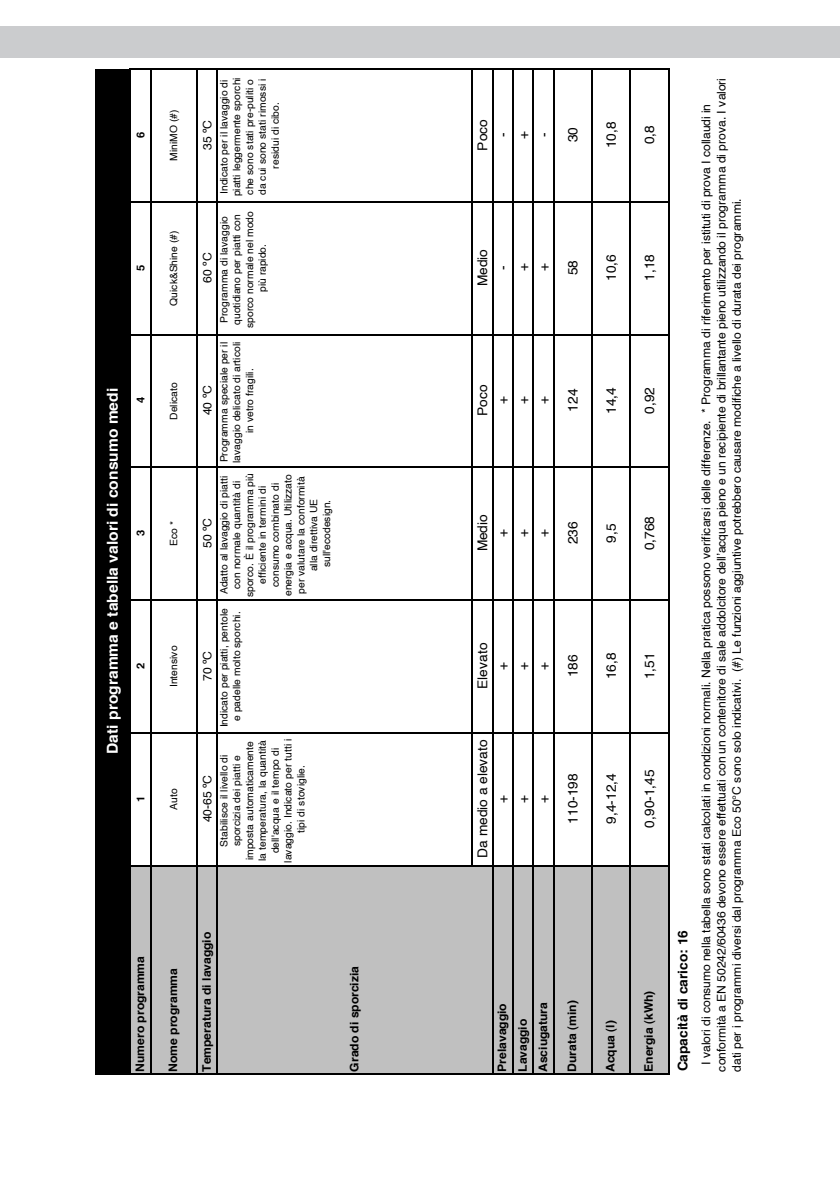
<style>
.page{position:relative;width:840px;height:1191px;background:#fff}
.page>*{position:absolute;margin:0;border:0;box-sizing:border-box;transform-origin:0 0}
.t1{font:700 15px "Helvetica";letter-spacing:.005em;color:#fff}
.t2{font:13.2px "Helvetica";letter-spacing:-.005em;color:#000}
.t3{font:700 13.2px "Helvetica";letter-spacing:-.005em;color:#000}
.t4{font:11.8px/15.2px "Helvetica";letter-spacing:-.01em;color:#000}
.t5{font:700 11.8px/20.4px "Helvetica";letter-spacing:-.005em;color:#000}
.t6{font:700 10.8px "Helvetica";color:#000}
.t7{font:10px/12.8px "Helvetica";color:#000;text-align:center}
</style>
<div class="page">
<div style="left:97px;top:69px;width:33px;height:1004px;background:#000"></div>
<div style="left:130px;top:865px;width:21px;height:208px;background:#c0c0c0"></div>
<div style="left:151px;top:865px;width:517px;height:208px;background:#c0c0c0"></div>
<div style="left:668px;top:69px;width:30px;height:1004px;background:linear-gradient(to right,#fff,#fff)"></div>
<hr style="left:95px;top:1073px;width:574px;height:2px;background:#000">
<hr style="left:131px;top:865px;width:538px;height:1px;background:#000">
<hr style="left:131px;top:732px;width:538px;height:1px;background:#000">
<hr style="left:131px;top:599px;width:538px;height:2px;background:#000">
<hr style="left:131px;top:466px;width:538px;height:2px;background:#000">
<hr style="left:131px;top:334px;width:538px;height:1px;background:#000">
<hr style="left:131px;top:201px;width:538px;height:2px;background:#000">
<hr style="left:131px;top:68px;width:538px;height:2px;background:#000">
<hr style="left:95px;top:69px;width:2px;height:1004px;background:#000">
<hr style="left:129px;top:68px;width:2px;height:1005px;background:#000">
<hr style="left:150px;top:68px;width:1px;height:1005px;background:#000">
<hr style="left:196px;top:68px;width:2px;height:1005px;background:#000">
<hr style="left:216px;top:68px;width:2px;height:1005px;background:#000">
<hr style="left:471px;top:68px;width:2px;height:797px;background:#000">
<hr style="left:491px;top:68px;width:2px;height:1005px;background:#000">
<hr style="left:512px;top:68px;width:1px;height:1005px;background:#000">
<hr style="left:532px;top:68px;width:2px;height:1005px;background:#000">
<hr style="left:552px;top:68px;width:2px;height:1005px;background:#000">
<hr style="left:591px;top:68px;width:1px;height:1005px;background:#000">
<hr style="left:629px;top:68px;width:2px;height:1005px;background:#000">
<hr style="left:667px;top:68px;width:2px;height:1005px;background:#000">
<div style="left:0;top:26px;width:839px;height:32px;background:#cbccce"></div>
<p class="t6" style="left:134px;top:138px;width:8px;rotate:-90deg">6</p>
<p class="t6" style="left:134px;top:270px;width:8px;rotate:-90deg">5</p>
<p class="t1" style="left:103px;top:754px;width:367px;rotate:-90deg">Dati programma e tabella valori di consumo medi</p>
<p class="t6" style="left:134px;top:403px;width:8px;rotate:-90deg">4</p>
<p class="t6" style="left:134px;top:536px;width:8px;rotate:-90deg">3</p>
<p class="t6" style="left:134px;top:669px;width:8px;rotate:-90deg">2</p>
<p class="t6" style="left:134px;top:801px;width:8px;rotate:-90deg">1</p>
<p class="t7" style="left:167px;top:161px;width:52px;rotate:-90deg">MiniMO (#)</p>
<p class="t7" style="left:167px;top:306px;width:77px;rotate:-90deg">Quick&amp;Shine (#)</p>
<p class="t7" style="left:167px;top:419px;width:39px;rotate:-90deg">Delicato</p>
<p class="t7" style="left:167px;top:546px;width:26px;rotate:-90deg">Eco *</p>
<p class="t7" style="left:167px;top:687px;width:43px;rotate:-90deg">Intensivo</p>
<p class="t7" style="left:167px;top:810px;width:23px;rotate:-90deg">Auto</p>
<p class="t4" style="left:199px;top:150px;width:31px;rotate:-90deg">35 ºC</p>
<p class="t4" style="left:199px;top:282px;width:31px;rotate:-90deg">60 ºC</p>
<p class="t4" style="left:199px;top:415px;width:31px;rotate:-90deg">40 ºC</p>
<p class="t4" style="left:199px;top:548px;width:31px;rotate:-90deg">50 ºC</p>
<p class="t4" style="left:199px;top:680px;width:31px;rotate:-90deg">70 ºC</p>
<p class="t4" style="left:199px;top:822px;width:49px;rotate:-90deg">40-65 ºC</p>
<p class="t7" style="left:217px;top:196px;width:120px;rotate:-90deg">Indicato per il lavaggio di piatti leggermente sporchi che sono stati pre-puliti o da cui sono stati rimossi i residui di cibo.</p>
<p class="t7" style="left:217px;top:328px;width:119px;rotate:-90deg">Programma di lavaggio quotidiano per piatti con sporco normale nel modo più rapido.</p>
<p class="t7" style="left:217px;top:463px;width:123px;rotate:-90deg">Programma speciale per il lavaggio delicato di articoli in vetro fragili.</p>
<p class="t7" style="left:217px;top:597px;width:126px;rotate:-90deg">Adatto al lavaggio di piatti con normale quantità di sporco. È il programma più efficiente in termini di consumo combinato di energia e acqua. Utilizzato per valutare la conformità alla direttiva UE sull'ecodesign.</p>
<p class="t7" style="left:217px;top:727px;width:120px;rotate:-90deg">Indicato per piatti, pentole e padelle molto sporchi.</p>
<p class="t7" style="left:217px;top:862px;width:125px;rotate:-90deg">Stabilisce il livello di sporcizia dei piatti e imposta automaticamente la temperatura, la quantità dell'acqua e il tempo di lavaggio. Indicato per tutti i tipi di stoviglie.</p>
<p class="t5" style="left:129px;top:1071px;width:117px;rotate:-90deg">Numero programma</p>
<p class="t5" style="left:162px;top:1071px;width:105px;rotate:-90deg">Nome programma</p>
<p class="t5" style="left:196px;top:1071px;width:141px;rotate:-90deg">Temperatura di lavaggio</p>
<p class="t5" style="left:343px;top:1071px;width:107px;rotate:-90deg">Grado di sporcizia</p>
<p class="t2" style="left:474px;top:150px;width:33px;rotate:-90deg">Poco</p>
<p class="t2" style="left:494px;top:137px;width:6px;rotate:-90deg">-</p>
<p class="t2" style="left:515px;top:139px;width:10px;rotate:-90deg">+</p>
<p class="t2" style="left:535px;top:137px;width:6px;rotate:-90deg">-</p>
<p class="t2" style="left:564px;top:142px;width:17px;rotate:-90deg">30</p>
<p class="t2" style="left:474px;top:286px;width:38px;rotate:-90deg">Medio</p>
<p class="t2" style="left:494px;top:270px;width:6px;rotate:-90deg">-</p>
<p class="t2" style="left:515px;top:271px;width:10px;rotate:-90deg">+</p>
<p class="t2" style="left:535px;top:271px;width:10px;rotate:-90deg">+</p>
<p class="t2" style="left:564px;top:275px;width:17px;rotate:-90deg">58</p>
<p class="t2" style="left:474px;top:416px;width:33px;rotate:-90deg">Poco</p>
<p class="t2" style="left:494px;top:404px;width:10px;rotate:-90deg">+</p>
<p class="t2" style="left:515px;top:404px;width:10px;rotate:-90deg">+</p>
<p class="t2" style="left:535px;top:404px;width:10px;rotate:-90deg">+</p>
<p class="t2" style="left:564px;top:411px;width:24px;rotate:-90deg">124</p>
<p class="t2" style="left:474px;top:551px;width:38px;rotate:-90deg">Medio</p>
<p class="t2" style="left:494px;top:537px;width:10px;rotate:-90deg">+</p>
<p class="t2" style="left:515px;top:537px;width:10px;rotate:-90deg">+</p>
<p class="t2" style="left:535px;top:537px;width:10px;rotate:-90deg">+</p>
<p class="t2" style="left:564px;top:544px;width:24px;rotate:-90deg">236</p>
<p class="t2" style="left:474px;top:689px;width:47px;rotate:-90deg">Elevato</p>
<p class="t2" style="left:494px;top:669px;width:10px;rotate:-90deg">+</p>
<p class="t2" style="left:515px;top:669px;width:10px;rotate:-90deg">+</p>
<p class="t2" style="left:535px;top:669px;width:10px;rotate:-90deg">+</p>
<p class="t2" style="left:564px;top:677px;width:24px;rotate:-90deg">186</p>
<p class="t2" style="left:474px;top:857px;width:119px;rotate:-90deg">Da medio a elevato</p>
<p class="t2" style="left:494px;top:802px;width:10px;rotate:-90deg">+</p>
<p class="t2" style="left:515px;top:802px;width:10px;rotate:-90deg">+</p>
<p class="t2" style="left:535px;top:802px;width:10px;rotate:-90deg">+</p>
<p class="t2" style="left:564px;top:823px;width:52px;rotate:-90deg">110-198</p>
<p class="t5" style="left:491px;top:1071px;width:71px;rotate:-90deg">Prelavaggio<br>Lavaggio<br>Asciugatura</p>
<p class="t5" style="left:561px;top:1071px;width:73px;rotate:-90deg">Durata (min)</p>
<p class="t2" style="left:602px;top:148px;width:28px;rotate:-90deg">10,8</p>
<p class="t2" style="left:602px;top:281px;width:28px;rotate:-90deg">10,6</p>
<p class="t2" style="left:602px;top:414px;width:28px;rotate:-90deg">14,4</p>
<p class="t2" style="left:602px;top:542px;width:21px;rotate:-90deg">9,5</p>
<p class="t2" style="left:602px;top:679px;width:28px;rotate:-90deg">16,8</p>
<p class="t2" style="left:602px;top:823px;width:52px;rotate:-90deg">9,4-12,4</p>
<p class="t5" style="left:599px;top:1071px;width:53px;rotate:-90deg">Acqua (l)</p>
<p class="t2" style="left:641px;top:144px;width:21px;rotate:-90deg">0,8</p>
<p class="t2" style="left:641px;top:281px;width:28px;rotate:-90deg">1,18</p>
<p class="t2" style="left:641px;top:414px;width:28px;rotate:-90deg">0,92</p>
<p class="t2" style="left:641px;top:550px;width:36px;rotate:-90deg">0,768</p>
<p class="t2" style="left:641px;top:679px;width:28px;rotate:-90deg">1,51</p>
<p class="t2" style="left:641px;top:827px;width:59px;rotate:-90deg">0,90-1,45</p>
<p class="t5" style="left:638px;top:1071px;width:83px;rotate:-90deg">Energia (kWh)</p>
<p class="t3" style="left:674px;top:1071px;width:143px;rotate:-90deg">Capacità di carico: 16</p>
<p class="t4" style="left:697px;top:1071px;width:995px;text-indent:7px;rotate:-90deg">I valori di consumo nella tabella sono stati calcolati in condizioni normali. Nella pratica possono verificarsi delle differenze. * Programma di riferimento per istituti di prova I collaudi in conformità a EN 50242/60436 devono essere effettuati con un contenitore di sale addolcitore dell’acqua pieno e un recipiente di brillantante pieno utilizzando il programma di prova. I valori dati per i programmi diversi dal programma Eco 50°C sono solo indicativi. (#) Le funzioni aggiuntive potrebbero causare modifiche a livello di durata dei programmi.</p>
</div>
